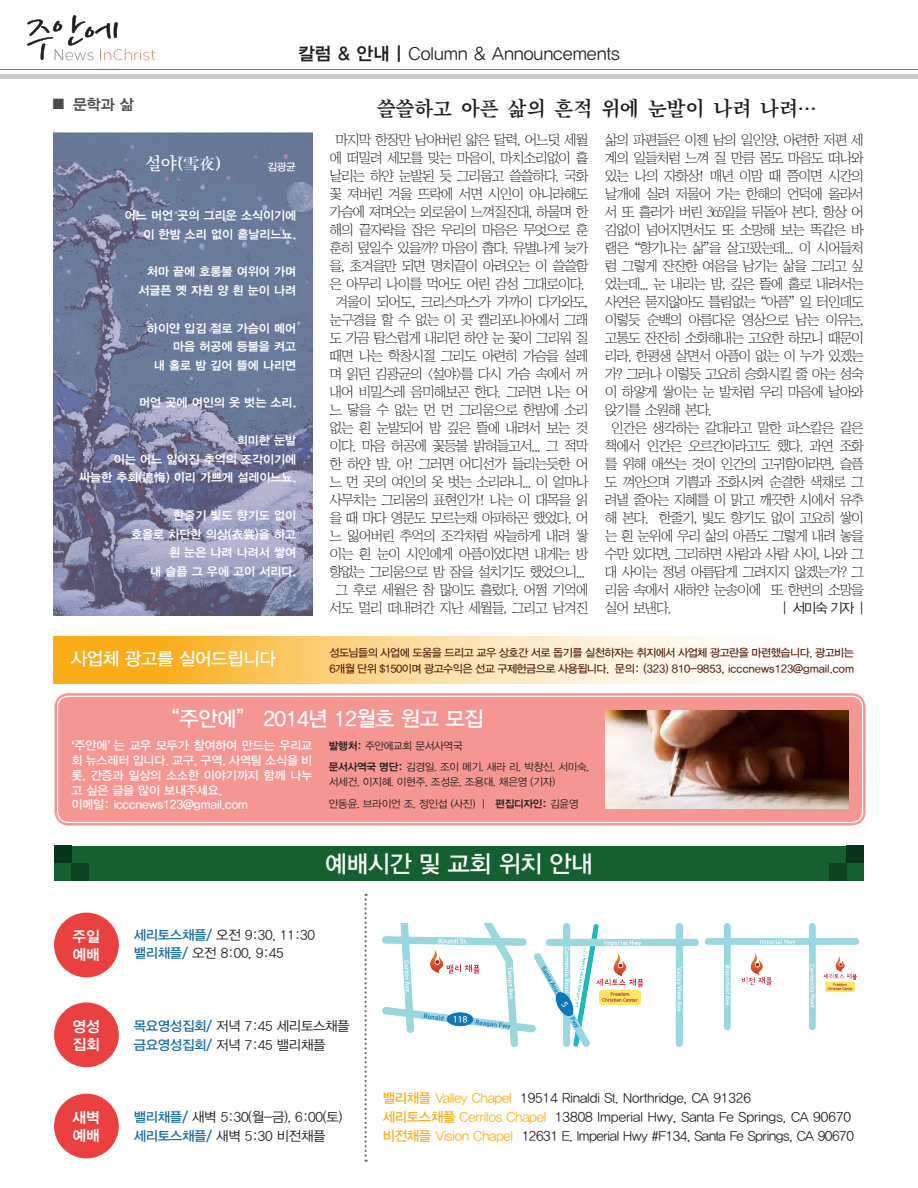
<style>
.page{position:relative;width:918px;height:1188px;background:#fff}
.page>*{position:absolute;margin:0;border:0;box-sizing:border-box;transform-origin:0 0}
.t1{font:24px "YDIYGO330";letter-spacing:-.025em;color:#fff}
.t2{font:21px "Jatmbv 50";letter-spacing:-.025em;color:#231f20}
.t3{font:21px "YDIYGO330";letter-spacing:-.025em;color:#fff}
.t4{font:18px "YDIYGO320";color:#231f20}
.t5{font:18px "YDIYGO330";letter-spacing:-.025em;color:#fff}
.t6{font:18px "Jajmmv 50";color:#fff}
.t7{font:15px/18px "YDIYGO340";color:#fff}
.t8{font:15px "YDIYGO340";color:#4b4c4d}
.t9{font:13.8px/18px "Jabmlv 50";letter-spacing:-.08em;color:#231f20;text-align:center}
.t10{font:13.8px "YDIYGO320";color:#231f20}
.t11{font:13.5px/18.8px "YDIYGO320";letter-spacing:-.025em;color:#231f20}
.t12{font:12px/18.8px "YDIYGO340";color:#fff;text-align:right}
.t13{font:12px/14.9px "YDIYGO330";letter-spacing:-.01em;color:#fff}
.t14{font:11.1px/16.5px "YDIYGO330";letter-spacing:-.05em;color:#5a2816}
.t15{font:10.5px/21.8px "YDIYGO320";letter-spacing:-.025em;color:#231f20}
.t16{font:10.5px "YDIYGO330";color:#fff}
.s1{font-family:"YDIYGO340"}
.s2{font-family:"Arial";font-weight:700}
.s3{font-family:"YDIYGO330";color:#1369a3}
.s4{font-family:"YDIYGO330";color:#faad19}
.s5{color:#faad19}
</style>
<div class="page">
<hr style="left:0;top:69px;width:918px;height:1px;background:#231f20">
<svg style="left:27px;top:15px;width:128px;height:45px"></svg>
<div style="left:0;top:74px;width:918px;height:5px;background:#c9c9c9"></div>
<div style="left:54px;top:846px;width:810px;height:34px;background:#146031"></div>
<div style="left:846px;top:846px;width:18px;height:17px;background:#09351c"></div>
<div style="left:54px;top:846px;width:17px;height:17px;background:#09351c"></div>
<div style="left:829px;top:863px;width:17px;height:17px;background:#0c4122"></div>
<div style="left:71px;top:863px;width:18px;height:17px;background:#0c4122"></div>
<div style="left:54px;top:913px;width:65px;height:64px;background:#ea4040;border-radius:50%"></div>
<div style="left:54px;top:1002px;width:65px;height:65px;background:#ea4040;border-radius:50%"></div>
<div style="left:54px;top:1094px;width:65px;height:64px;background:#ea4040;border-radius:50%"></div>
<svg style="left:364px;top:894px;width:3px;height:268px"></svg>
<div style="left:53px;top:691px;width:815px;height:136px;background:#f59692;border-radius:16px"></div>
<div style="left:51px;top:689px;width:818px;height:140px;border:4px solid #fff;border-radius:16px"></div>
<div style="left:57px;top:696px;width:806px;height:127px;border:1px solid #fff;border-radius:11px"></div>
<img style="left:383px;top:923px;width:316px;height:123px">
<img style="left:706px;top:923px;width:153px;height:106px">
<svg style="left:747px;top:995px;width:23px;height:29px"></svg>
<img style="left:605px;top:710px;width:244px;height:99px">
<svg style="left:54px;top:636px;width:660px;height:48px;background:#fcd487"></svg>
<img style="left:54px;top:133px;width:259px;height:483px">
<h3 class="t4" style="left:298px;top:43px;width:323px"><span class="s1">칼럼 &amp; 안내 |</span> Column &amp; Announcements</h3>
<p class="t8" style="left:53px;top:95px;width:82px">■ 문학과 삶</p>
<h2 class="t2" style="left:377px;top:98px;width:442px">쓸쓸하고 아픈 삶의 흔적 위에 눈발이 나려 나려…</h2>
<h3 class="t6" style="left:145px;top:155px;width:79px">설야(雪夜)</h3>
<p class="t12" style="left:125px;top:206px;width:173px">어느 머언 곳의 그리운 소식이기에 이 한밤 소리 없이 흩날리느뇨.</p>
<p class="t12" style="left:139px;top:262px;width:159px">처마 끝에 호롱불 여위어 가며 서글픈옛자췬양흰눈이나려</p>
<p class="t12" style="left:147px;top:319px;width:151px">하이얀 입김 절로 가슴이 메어 마음 허공에 등불을 켜고<br>내 홀로 밤 깊어 뜰에 나리면</p>
<p class="t12" style="left:139px;top:394px;width:159px">머언 곳에 여인의 옷 벗는 소리.</p>
<p class="t12" style="left:79px;top:431px;width:219px">희미한 눈발<br>이는 어느 잃어진 추억의 조각이기에 싸늘한 추회(追悔) 이리 가쁘게 설레이느뇨.</p>
<p class="t12" style="left:131px;top:506px;width:167px">한줄기 빛도 향기도 없이<br>호올로 차단한 의상(衣裳)을 하고 흰 눈은 나려 나려서 쌓여<br>내 슬픔 그 우에 고이 서리다.</p>
<p class="t16" style="left:267px;top:161px;width:30px">김광균</p>
<h3 class="t5" style="left:71px;top:649px;width:207px">사업체 광고를 실어드립니다</h3>
<p class="t9" style="left:329px;top:131px;width:261px">마지막 한장만 남아버린 얇은 달력, 어느덧 세월 에 떠밀려 세모를 맞는 마음이, 마치소리없이 흩 날리는 하얀 눈발된 듯 그리웁고 쓸쓸하다. 국화 꽃 져버린 겨울 뜨락에 서면 시인이 아니라해도 가슴에 져며오는 외로움이 느껴질진대, 하물며 한 해의 끝자락을 잡은 우리의 마음은 무엇으로 훈 훈히 덮일수 있을까? 마음이 춥다. 유별나게 늦가 을, 초겨을만 되면 명치끝이 아려오는 이 쓸쓸함 은 아무리 나이를 먹어도 어린 감성 그대로이다. 겨울이 되어도, 크리스마스가 가까이 다가와도, 눈구경을 할 수 없는 이 곳 캘리포니아에서 그래 도 가끔 탐스럽게 내리던 하얀 눈 꽃이 그리워 질 때면 나는 학창시절 그리도 아련히 가슴을 설레 며 읽던 김광균의 &lt;설야&gt;를 다시 가슴 속에서 꺼 내어 비밀스레 음미해보곤 한다. 그러면 나는 어 느 닿을 수 없는 먼 먼 그리움으로 한밤에 소리 없는 흰 눈발되어 밤 깊은 뜰에 내려서 보는 것 이다. 마음 허공에 꽃등불 밝혀들고서... 그 적막 한 하얀 밤. 아! 그러면 어디선가 들리는듯한 어 느 먼 곳의 여인의 옷 벗는 소리라니... 이 얼마나 사무치는 그리움의 표현인가! 나는 이 대목을 읽 을 때 마다 영문도 모르는채 아파하곤 했었다. 어 느 잃어버린 추억의 조각처럼 싸늘하게 내려 쌓 이는 흰 눈이 시인에게 아픔이었다면 내게는 방 향없는 그리움으로 밤 잠을 설치기도 했었으니... 그 후로 세월은 참 많이도 흘렀다. 어쩜 기억에 서도 멀리 떠내려간 지난 세월들, 그리고 남겨진</p>
<p class="t9" style="left:605px;top:131px;width:261px">삶의 파편들은 이젠 남의 일인양, 아련한 저편 세</p>
<p class="t9" style="left:605px;top:149px;width:261px">계의 일들처럼 느껴 질 만큼 몸도 마음도 떠나와</p>
<p class="t9" style="left:605px;top:167px;width:261px">있는 나의 자화상! 매년 이맘 때 쯤이면 시간의</p>
<p class="t9" style="left:605px;top:185px;width:261px">날개에 실려 저물어 가는 한해의 언덕에 올라서</p>
<p class="t9" style="left:605px;top:203px;width:261px">서 또 흘러가 버린 365일을 뒤돌아 본다. 항상 어</p>
<p class="t9" style="left:605px;top:221px;width:261px">김없이 넘어지면서도 또 소망해 보는 똑같은 바</p>
<p class="t9" style="left:605px;top:239px;width:261px">램은 “향기나는 삶”을 살고팠는데... 이 시어들처</p>
<p class="t9" style="left:605px;top:257px;width:261px">럼 그렇게 잔잔한 여음을 남기는 삶을 그리고 싶</p>
<p class="t9" style="left:605px;top:275px;width:261px">었는데... 눈 내리는 밤, 깊은 뜰에 홀로 내려서는</p>
<p class="t9" style="left:605px;top:293px;width:261px">사연은 묻지않아도 틀림없는 “아픔” 일 터인데도</p>
<p class="t9" style="left:605px;top:311px;width:261px">이렇듯 순백의 아름다운 영상으로 남는 이유는,</p>
<p class="t9" style="left:605px;top:329px;width:261px">고통도 잔잔히 소화해내는 고요한 하모니 때문이</p>
<p class="t9" style="left:605px;top:347px;width:261px">리라. 한평생 살면서 아픔이 없는 이 누가 있겠는</p>
<p class="t9" style="left:605px;top:365px;width:261px">가? 그러나 이렇듯 고요히 승화시킬 줄 아는 성숙</p>
<p class="t9" style="left:605px;top:383px;width:261px">이 하얗게 쌓이는 눈 발처럼 우리 마음에 날아와</p>
<p class="t9" style="left:605px;top:401px;width:109px">앉기를 소원해 본다.</p>
<p class="t9" style="left:611px;top:419px;width:254px">인간은 생각하는 갈대라고 말한 파스칼은 같은</p>
<p class="t9" style="left:605px;top:437px;width:261px">책에서 인간은 오르간이라고도 했다. 과연 조화</p>
<p class="t9" style="left:605px;top:455px;width:261px">를 위해 애쓰는 것이 인간의 고귀함이라면, 슬픔</p>
<p class="t9" style="left:605px;top:473px;width:261px">도 껴안으며 기쁨과 조화시켜 순결한 색채로 그</p>
<p class="t9" style="left:605px;top:491px;width:261px">려낼 줄아는 지혜를 이 맑고 깨끗한 시에서 유추</p>
<p class="t9" style="left:605px;top:509px;width:261px">해 본다. 한줄기, 빛도 향기도 없이 고요히 쌓이</p>
<p class="t9" style="left:605px;top:527px;width:261px">는 흰 눈위에 우리 삶의 아픔도 그렇게 내려 놓을</p>
<p class="t9" style="left:605px;top:545px;width:261px">수만 있다면, 그리하면 사람과 사람 사이, 나와 그</p>
<p class="t9" style="left:605px;top:563px;width:261px">대 사이는 정녕 아름답게 그려지지 않겠는가? 그</p>
<p class="t9" style="left:605px;top:581px;width:261px">리움 속에서 새하얀 눈송이에 또 한번의 소망을</p>
<p class="t9" style="left:605px;top:599px;width:68px">실어 보낸다.</p>
<p class="t10" style="left:783px;top:600px;width:83px">| 서미숙 기자 |</p>
<p class="t14" style="left:329px;top:644px;width:526px">성도님들의 사업에 도움을 드리고 교우 상호간 서로 돕기를 실천하자는 취지에서 사업체 광고란을 마련했습니다. 광고비는<br>6개월 단위 $150이며 광고수익은 선교 구제헌금으로 사용됩니다. 문의: (323) 810-9853, icccnews123@gmail.com</p>
<h2 class="t3" style="left:159px;top:707px;width:326px">“주안에” 2014년 12월호 원고 모집</h2>
<p class="t15" style="left:329px;top:735px;width:262px"><span class="s1">발행처:</span> 주안에교회 문서사역국<br><span class="s1">문서사역국 명단:</span> 김경일. 조이 메기. 새라 리. 박창신, 서미숙,</p>
<p class="t15" style="left:329px;top:772px;width:251px">서세건. 이지혜. 이현주, 조성운, 조용대. 채은영 (기자) 안동윤. 브라이언 조, 정인섭 (사진) | <span class="s1">편집디자인:</span> 김윤영</p>
<p class="t13" style="left:71px;top:738px;width:242px"><span class="s2">‘</span>주안에<span class="s2">’</span> 는 교우 모두가 참여하여 만드는 우리교 회 뉴스레터 입니다. 교구, 구역, 사역팀 소식을 비 롯, 간증과 일상의 소소한 이야기까지 함께 나누 고 싶은 글을 많이 보내주세요.<br>이메일: icccnews123@gmail.com</p>
<h1 class="t1" style="left:325px;top:850px;width:270px">예배시간 및 교회 위치 안내</h1>
<p class="t7" style="left:73px;top:928px;width:29px">주일 예배</p>
<p class="t11" style="left:134px;top:925px;width:183px"><span class="s3">세리토스채플/</span> 오전 9:30, 11:30 <span class="s3">밸리채플/</span> 오전 8:00, 9:45</p>
<p class="t7" style="left:73px;top:1017px;width:29px">영성 집회</p>
<p class="t11" style="left:134px;top:1017px;width:217px"><span class="s3">목요영성집회/</span> 저녁 7:45 세리토스채플 <span class="s3">금요영성집회/</span> 저녁 7:45 밸리채플</p>
<p class="t7" style="left:73px;top:1109px;width:29px">새벽 예배</p>
<p class="t11" style="left:134px;top:1108px;width:210px"><span class="s3">밸리채플/</span> 새벽 5:30(월-금), 6:00(토) <span class="s3">세리토스채플/</span> 새벽 5:30 비전채플</p>
<p class="t11" style="left:383px;top:1089px;width:473px"><span class="s4">밸리채플</span> <span class="s5">Valley Chapel</span> 19514 Rinaldi St. Northridge, CA 91326<br><span class="s4">세리토스채플</span> <span class="s5">Cerritos Chapel</span> 13808 Imperial Hwy, Santa Fe Springs, CA 90670 <span class="s4">비전채플</span> <span class="s5">Vision Chapel</span> 12631 E. Imperial Hwy #F134, Santa Fe Springs, CA 90670</p>
</div>
